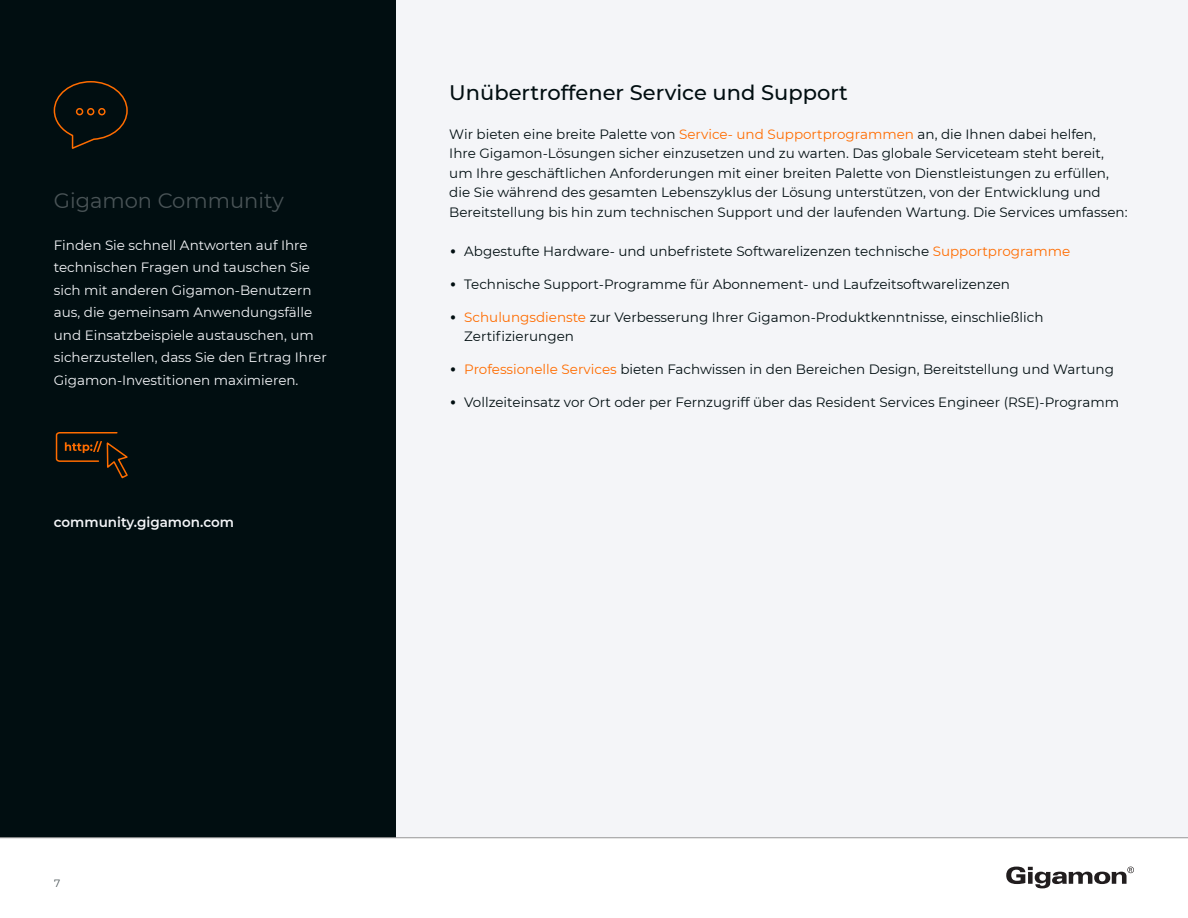
<style>
.page{position:relative;width:1188px;height:918px;background:#fff}
.page>*{position:absolute;margin:0;border:0;box-sizing:border-box;transform-origin:0 0}
.t1{font:500 21px "Montserrat";color:#010e11}
.t2{font:21px "Montserrat";color:#4a5457}
.t3{font:13.5px/19.5px "Montserrat";color:#010e11}
.t4{font:13.5px/22.5px "Montserrat";color:#f4f5f8}
.t5{font:600 13.5px "Montserrat";color:#f4f5f8}
.t6{font:10.5px "Montserrat";color:#4a5457}
.s1{color:#ff6c00}
.s2{font-size:27px}
</style>
<div class="page">
<div style="left:395px;top:0;width:793px;height:918px;background:#f4f5f8"></div>
<div style="left:0;top:0;width:395px;height:918px;background:#010e11"></div>
<div style="left:0;top:838px;width:1188px;height:80px;background:#fff"></div>
<svg style="left:1006px;top:867px;width:128px;height:21px"></svg>
<svg style="left:53px;top:81px;width:75px;height:68px"></svg>
<svg style="left:55px;top:432px;width:73px;height:47px"></svg>
<p class="t2" style="left:54px;top:186px;width:231px">Gigamon Community</p>
<p class="t4" style="left:54px;top:233px;width:275px">Finden Sie schnell Antworten auf Ihre technischen Fragen und tauschen Sie sich mit anderen Gigamon-Benutzern aus, die gemeinsam Anwendungsfälle und Einsatzbeispiele austauschen, um sicherzustellen, dass Sie den Ertrag Ihrer Gigamon-Investitionen maximieren.</p>
<p class="t5" style="left:54px;top:513px;width:182px">community.gigamon.com</p>
<p class="t1" style="left:449px;top:78px;width:400px">Unübertroffener Service und Support</p>
<p class="t3" style="left:449px;top:124px;width:680px">Wir bieten eine breite Palette von <span class="s1">Service- und Supportprogrammen</span> an, die Ihnen dabei helfen,<br>Ihre Gigamon-Lösungen sicher einzusetzen und zu warten. Das globale Serviceteam steht bereit, um Ihre geschäftlichen Anforderungen mit einer breiten Palette von Dienstleistungen zu erfüllen, die Sie während des gesamten Lebenszyklus der Lösung unterstützen, von der Entwicklung und Bereitstellung bis hin zum technischen Support und der laufenden Wartung. Die Services umfassen:</p>
<p class="t3" style="left:449px;top:241px;width:622px"><span class="s2">•</span> Abgestufte Hardware- und unbefristete Softwarelizenzen technische <span class="s1">Supportprogramme</span></p>
<p class="t3" style="left:449px;top:274px;width:562px"><span class="s2">•</span> Technische Support-Programme für Abonnement- und Laufzeitsoftwarelizenzen</p>
<p class="t3" style="left:464px;top:307px;width:581px;text-indent:-15px"><span class="s2">•</span> <span class="s1">Schulungsdienste</span> zur Verbesserung Ihrer Gigamon-Produktkenntnisse, einschließlich<br>Zertifizierungen</p>
<p class="t3" style="left:449px;top:359px;width:666px"><span class="s2">•</span> <span class="s1">Professionelle Services</span> bieten Fachwissen in den Bereichen Design, Bereitstellung und Wartung</p>
<p class="t3" style="left:449px;top:392px;width:671px"><span class="s2">•</span> Vollzeiteinsatz vor Ort oder per Fernzugriff über das Resident Services Engineer (RSE)-Programm</p>
<p class="t6" style="left:54px;top:876px;width:8px">7</p>
</div>
